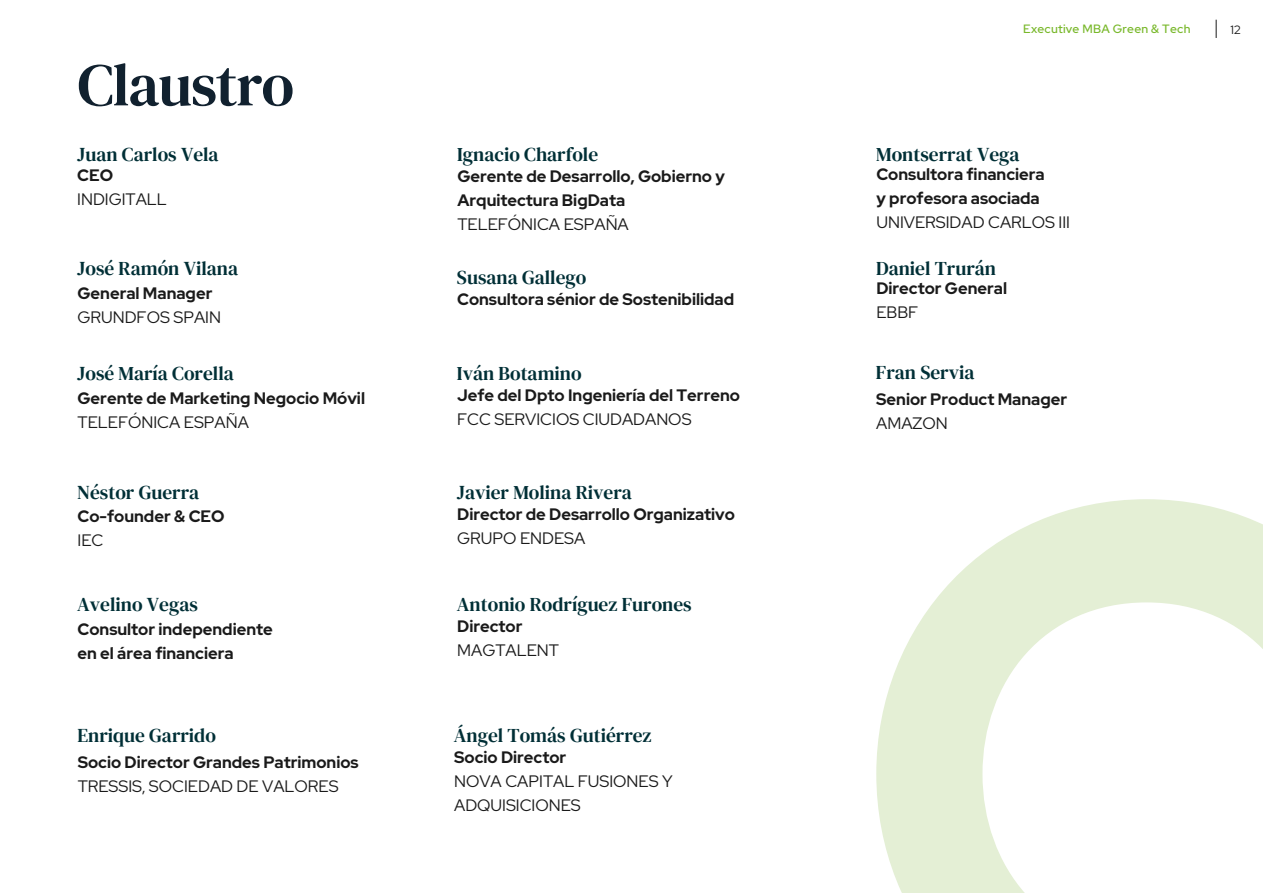
<style>
.page{position:relative;width:1263px;height:893px;background:#fff}
.page>*{position:absolute;margin:0;border:0;box-sizing:border-box;transform-origin:0 0}
.t1{font:60.15px "DM Serif Text";letter-spacing:-.02em;color:#11212f}
.t2{font:19.5px "DM Serif Text";color:#002f36}
.t3{font:700 16.5px/24px "Red Hat Display";color:#1a1a1a}
.t4{font:16.5px/24px "Red Hat Display";color:#1a1a1a}
.t5{font:500 12px "Red Hat Display";letter-spacing:.02em;color:#79b82b}
.t6{font:12px "Red Hat Display";color:#1a1a1a}
</style>
<div class="page">
<svg style="left:876px;top:499px;width:387px;height:394px"></svg>
<svg style="left:1216px;top:20px;width:1px;height:18px"></svg>
<h1 class="t1" style="left:78px;top:50px;width:218px">Claustro</h1>
<p class="t2" style="left:77px;top:143px;width:143px">Juan Carlos Vela</p>
<p class="t3" style="left:77px;top:163px;width:37px">CEO</p>
<p class="t4" style="left:77px;top:187px;width:91px">INDIGITALL</p>
<p class="t2" style="left:77px;top:257px;width:162px">José Ramón Vilana</p>
<p class="t3" style="left:78px;top:281px;width:136px">General Manager</p>
<p class="t4" style="left:78px;top:305px;width:145px">GRUNDFOS SPAIN</p>
<p class="t2" style="left:77px;top:362px;width:158px">José María Corella</p>
<p class="t3" style="left:78px;top:386px;width:289px">Gerente de Marketing Negocio Móvil</p>
<p class="t4" style="left:78px;top:410px;width:173px">TELEFÓNICA ESPAÑA</p>
<p class="t2" style="left:77px;top:481px;width:123px">Néstor Guerra</p>
<p class="t3" style="left:78px;top:504px;width:149px">Co-founder &amp; CEO</p>
<p class="t4" style="left:78px;top:528px;width:27px">IEC</p>
<p class="t2" style="left:77px;top:593px;width:122px">Avelino Vegas</p>
<p class="t3" style="left:78px;top:617px;width:197px">Consultor independiente en el área financiera</p>
<p class="t2" style="left:77px;top:724px;width:140px">Enrique Garrido</p>
<p class="t3" style="left:78px;top:750px;width:283px">Socio Director Grandes Patrimonios</p>
<p class="t4" style="left:78px;top:774px;width:262px">TRESSIS, SOCIEDAD DE VALORES</p>
<p class="t2" style="left:457px;top:143px;width:143px">Ignacio Charfole</p>
<p class="t3" style="left:457px;top:164px;width:269px">Gerente de Desarrollo, Gobierno y<br>Arquitectura BigData</p>
<p class="t4" style="left:457px;top:212px;width:173px">TELEFÓNICA ESPAÑA</p>
<p class="t2" style="left:457px;top:266px;width:131px">Susana Gallego</p>
<p class="t3" style="left:457px;top:287px;width:278px">Consultora sénior de Sostenibilidad</p>
<p class="t2" style="left:457px;top:362px;width:126px">Iván Botamino</p>
<p class="t3" style="left:457px;top:383px;width:284px">Jefe del Dpto Ingeniería del Terreno</p>
<p class="t4" style="left:457px;top:406px;width:236px">FCC SERVICIOS CIUDADANOS</p>
<p class="t2" style="left:457px;top:481px;width:176px">Javier Molina Rivera</p>
<p class="t3" style="left:457px;top:502px;width:279px">Director de Desarrollo Organizativo</p>
<p class="t4" style="left:457px;top:526px;width:130px">GRUPO ENDESA</p>
<p class="t2" style="left:457px;top:593px;width:236px">Antonio Rodríguez Furones</p>
<p class="t3" style="left:457px;top:614px;width:67px">Director</p>
<p class="t4" style="left:457px;top:637px;width:103px">MAGTALENT</p>
<p class="t2" style="left:454px;top:724px;width:199px">Ángel Tomás Gutiérrez</p>
<p class="t3" style="left:454px;top:745px;width:114px">Socio Director</p>
<p class="t4" style="left:454px;top:769px;width:220px">NOVA CAPITAL FUSIONES Y<br>ADQUISICIONES</p>
<p class="t5" style="left:1023px;top:21px;width:169px">Executive MBA Green &amp; Tech</p>
<p class="t6" style="left:1230px;top:22px;width:11px">12</p>
<p class="t2" style="left:876px;top:143px;width:145px">Montserrat Vega</p>
<p class="t3" style="left:876px;top:162px;width:170px">Consultora financiera y profesora asociada</p>
<p class="t4" style="left:876px;top:210px;width:195px">UNIVERSIDAD CARLOS III</p>
<p class="t2" style="left:876px;top:257px;width:122px">Daniel Trurán</p>
<p class="t3" style="left:876px;top:276px;width:132px">Director General</p>
<p class="t4" style="left:876px;top:300px;width:43px">EBBF</p>
<p class="t2" style="left:876px;top:361px;width:100px">Fran Servia</p>
<p class="t3" style="left:876px;top:387px;width:192px">Senior Product Manager</p>
<p class="t4" style="left:876px;top:410px;width:73px">AMAZON</p>
</div>
